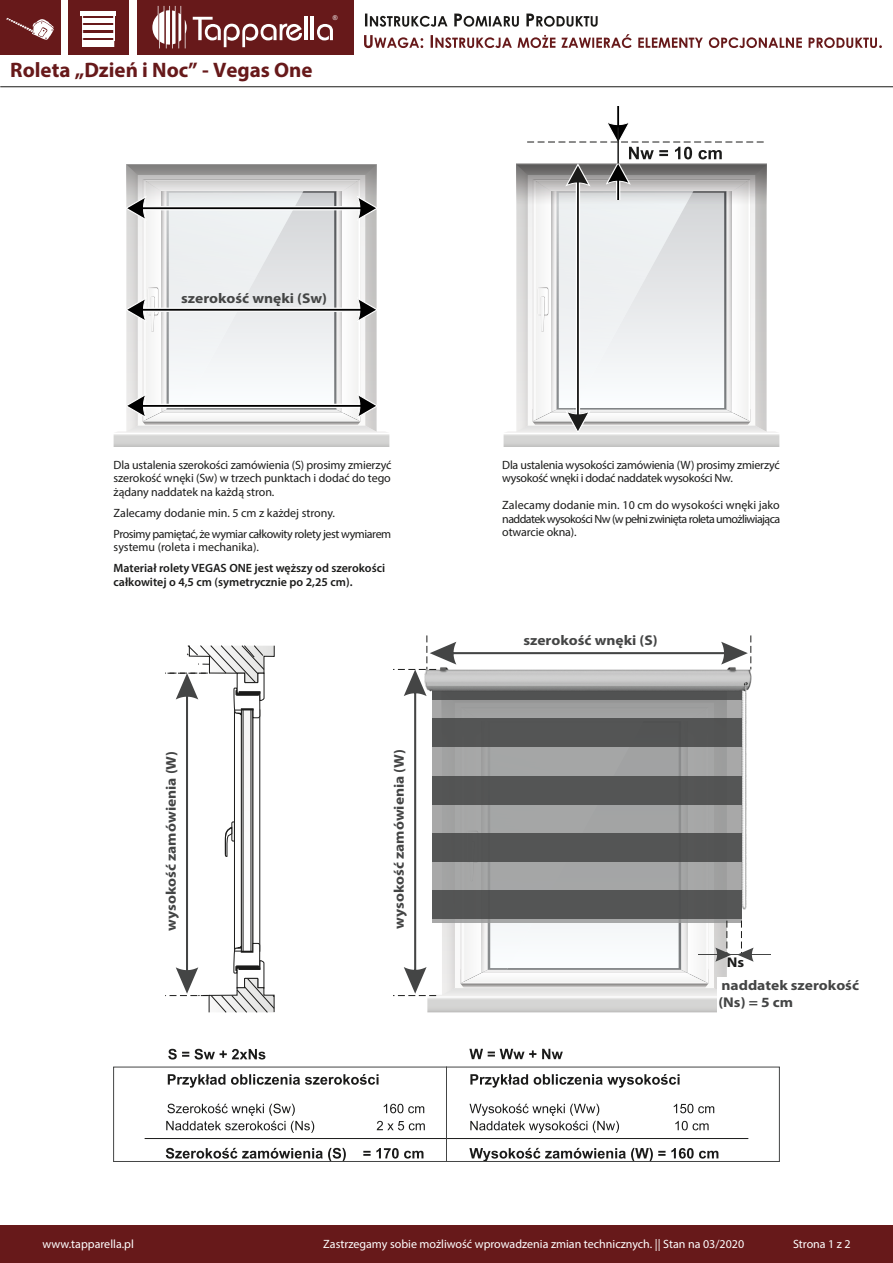
<style>
.page{position:relative;width:893px;height:1263px;background:#fff}
.page>*{position:absolute;margin:0;border:0;box-sizing:border-box;transform-origin:0 0}
.t1{font:700 21px "Myriad Pro";color:#67191a}
.t2{font:700 14.1px/17px "Myriad Pro";color:#444545;scale:1.1 1}
.t3{font:700 14.1px "Myriad Pro";color:#1b1b1a;scale:1.1 1}
.t4{font:12px/13.5px "Myriad Pro";letter-spacing:-.02em;color:#1b1b1a;text-align:justify}
.t5{font:12px "Myriad Pro";color:#fff}
.t6{font:600 12px/13.5px "Myriad Pro";color:#1b1b1a}
.t7{font:12px "Myriad Pro";color:#1b1b1a}
.t8{font:6.45px "Arial";color:#fff}
</style>
<div class="page">
<div style="left:0;top:1226px;width:893px;height:37px;background:#67191a"></div>
<svg style="left:364px;top:34px;width:518px;height:14px"></svg>
<div style="left:0;top:0;width:60px;height:54px;background:#67191a"></div>
<div style="left:69px;top:0;width:60px;height:54px;background:#67191a"></div>
<div style="left:137px;top:0;width:216px;height:54px;background:#67191a"></div>
<svg style="left:152px;top:6px;width:35px;height:42px"></svg>
<svg style="left:317px;top:24px;width:16px;height:16px"></svg>
<hr style="left:311px;top:17px;width:3px;height:23px;background:#fff">
<hr style="left:304px;top:17px;width:3px;height:23px;background:#fff">
<svg style="left:193px;top:17px;width:109px;height:30px"></svg>
<hr style="left:0;top:86px;width:893px;height:1px;background:#1a1a18">
<svg style="left:365px;top:14px;width:233px;height:13px"></svg>
<svg style="left:6px;top:18px;width:48px;height:22px"></svg>
<div style="left:83px;top:18px;width:31px;height:5px;background:#fff"></div>
<hr style="left:83px;top:26px;width:31px;height:4px;background:#fff">
<hr style="left:83px;top:33px;width:31px;height:4px;background:#fff">
<div style="left:83px;top:40px;width:31px;height:5px;background:#fff"></div>
<hr style="left:83px;top:46px;width:31px;height:1px;background:#fff">
<hr style="left:82px;top:15px;width:1px;height:32px;background:#fff">
<hr style="left:113px;top:16px;width:1px;height:31px;background:#fff">
<div style="left:80px;top:11px;width:36px;height:5px;background:#fff"></div>
<hr style="left:145px;top:1138px;width:603px;height:1px;background:#1b1b1a">
<svg style="left:168px;top:1074px;width:210px;height:13px"></svg>
<svg style="left:470px;top:1074px;width:209px;height:13px"></svg>
<svg style="left:166px;top:1148px;width:257px;height:12px"></svg>
<svg style="left:469px;top:1148px;width:249px;height:12px"></svg>
<svg style="left:168px;top:1049px;width:97px;height:10px"></svg>
<svg style="left:166px;top:1104px;width:259px;height:29px"></svg>
<svg style="left:469px;top:1104px;width:245px;height:29px"></svg>
<svg style="left:469px;top:1049px;width:94px;height:10px"></svg>
<svg style="left:114px;top:164px;width:275px;height:283px"></svg>
<svg style="left:504px;top:106px;width:275px;height:341px"></svg>
<svg style="left:165px;top:645px;width:110px;height:368px"></svg>
<div style="left:113px;top:1067px;width:334px;height:95px;border:1px solid #444545"></div>
<div style="left:446px;top:1067px;width:334px;height:95px;border:1px solid #444545"></div>
<svg style="left:393px;top:635px;width:378px;height:377px"></svg>
<div style="left:717px;top:977px;width:176px;height:39px;background:#fff"></div>
<h1 class="t1" style="left:10px;top:56px;width:304px">Roleta „Dzień i Noc” - Vegas One</h1>
<p class="t8" style="left:333px;top:13px;width:6px">®</p>
<p class="t2" style="left:181px;top:289px;width:134px">szerokość wnęki (Sw)</p>
<p class="t4" style="left:114px;top:458px;width:279px">Dla ustalenia szerokości zamówienia (S) prosimy zmierzyć szerokość wnęki (Sw) w trzech punktach i dodać do tego żądany naddatek na każdą stron.</p>
<p class="t4" style="left:114px;top:502px;width:279px;line-height:21px">Zalecamy dodanie min. 5 cm z każdej strony.<br>Prosimy pamiętać, że wymiar całkowity rolety jest wymiarem</p>
<p class="t7" style="left:114px;top:540px;width:147px">systemu (roleta i mechanika).</p>
<p class="t6" style="left:114px;top:561px;width:273px">Materiał rolety VEGAS ONE jest węższy od szerokości całkowitej o 4,5 cm (symetrycznie po 2,25 cm).</p>
<p class="t2" style="left:162px;top:931px;width:165px;rotate:-90deg">wysokość zamówienia (W)</p>
<p class="t2" style="left:390px;top:929px;width:165px;rotate:-90deg">wysokość zamówienia (W)</p>
<p class="t4" style="left:502px;top:458px;width:279px">Dla ustalenia wysokości zamówienia (W) prosimy zmierzyć wysokość wnęki i dodać naddatek wysokości Nw.</p>
<p class="t4" style="left:502px;top:498px;width:280px">Zalecamy dodanie min. 10 cm do wysokości wnęki jako naddatek wysokości Nw (w pełni zwinięta roleta umożliwiająca otwarcie okna).</p>
<p class="t2" style="left:523px;top:631px;width:123px">szerokość wnęki (S)</p>
<p class="t3" style="left:727px;top:953px;width:17px">Ns</p>
<p class="t2" style="left:718px;top:976px;width:129px">naddatek szerokość (Ns) = 5 cm</p>
<p class="t5" style="left:43px;top:1237px;width:93px">www.tapparella.pl</p>
<p class="t5" style="left:323px;top:1237px;width:422px">Zastrzegamy sobie możliwość wprowadzenia zmian technicznych. || Stan na 03/2020</p>
<p class="t5" style="left:793px;top:1237px;width:59px">Strona 1 z 2</p>
</div>
